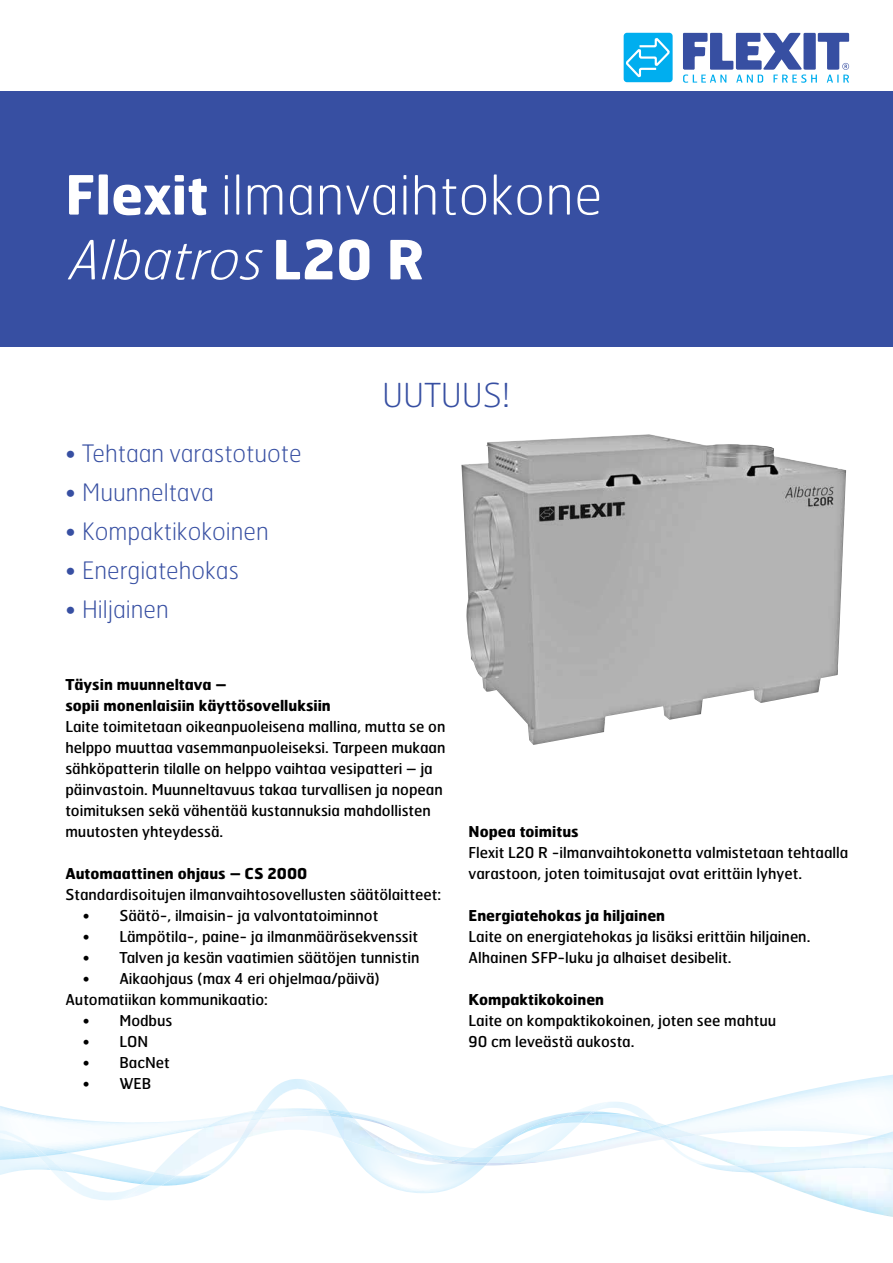
<style>
.page{position:relative;width:893px;height:1263px;background:#fff}
.page>*{position:absolute;margin:0;border:0;box-sizing:border-box;transform-origin:0 0}
.t1{font:100 54px/64.8px "Hermes";letter-spacing:.005em;color:#fff}
.t2{font:100 33px "Hermes";color:#374fa2}
.t3{font:100 24px "Hermes";color:#374fa2}
.t4{font:15px/21px "Hermes";color:#000}
.t5{font:700 15px/21px "Hermes";color:#000}
.s1{font-weight:700}
.s2{font-style:italic}
</style>
<div class="page">
<img style="left:261px;top:1079px;width:45px;height:24px">
<img style="left:306px;top:1080px;width:34px;height:22px">
<img style="left:756px;top:1174px;width:137px;height:43px">
<img style="left:699px;top:1162px;width:194px;height:12px">
<img style="left:735px;top:1162px;width:158px;height:10px">
<img style="left:695px;top:1162px;width:18px;height:2px">
<img style="left:0;top:1103px;width:345px;height:27px">
<img style="left:39px;top:1156px;width:82px;height:28px">
<img style="left:23px;top:1143px;width:24px;height:14px">
<img style="left:121px;top:1108px;width:408px;height:91px">
<img style="left:144px;top:1172px;width:32px;height:13px">
<img style="left:239px;top:1128px;width:29px;height:12px">
<img style="left:280px;top:1108px;width:238px;height:57px">
<img style="left:451px;top:1161px;width:37px;height:4px">
<img style="left:204px;top:1109px;width:126px;height:19px">
<img style="left:250px;top:1110px;width:80px;height:10px">
<svg style="left:327px;top:1109px;width:15px;height:8px"></svg>
<img style="left:518px;top:1074px;width:375px;height:88px">
<img style="left:640px;top:1125px;width:253px;height:17px">
<img style="left:652px;top:1126px;width:17px;height:13px">
<img style="left:488px;top:1151px;width:59px;height:12px">
<img style="left:453px;top:1156px;width:41px;height:7px">
<img style="left:394px;top:1145px;width:51px;height:15px">
<img style="left:434px;top:1155px;width:27px;height:6px">
<div style="left:624px;top:33px;width:49px;height:49px;background:#00aeef;border-radius:3px"></div>
<svg style="left:626px;top:38px;width:44px;height:39px"></svg>
<svg style="left:683px;top:33px;width:166px;height:50px"></svg>
<img style="left:461px;top:434px;width:385px;height:311px">
<div style="left:0;top:91px;width:893px;height:256px;background:#374fa2"></div>
<h1 class="t1" style="left:65px;top:161px;width:539px"><span class="s1">Flexit</span> ilmanvaihtokone<br><span class="s2">Albatros</span> <span class="s1">L 2 0 R</span></h1>
<h3 class="t3" style="left:65px;top:438px;width:238px">• Tehtaan varastotuote</h3>
<h3 class="t3" style="left:65px;top:477px;width:150px">• Muunneltava</h3>
<h3 class="t3" style="left:65px;top:516px;width:205px">• Kompaktikokoinen</h3>
<h3 class="t3" style="left:65px;top:555px;width:175px">• Energiatehokas</h3>
<h3 class="t3" style="left:65px;top:594px;width:105px">• Hiljainen</h3>
<h2 class="t2" style="left:382px;top:375px;width:129px">UUTUUS!</h2>
<p class="t5" style="left:65px;top:673px;width:267px">Täysin muunneltava –<br>sopii monenlaisiin käyttösovelluksiin</p>
<p class="t4" style="left:65px;top:715px;width:382px">Laite toimitetaan oikeanpuoleisena mallina, mutta se on helppo muuttaa vasemmanpuoleiseksi. Tarpeen mukaan sähköpatterin tilalle on helppo vaihtaa vesipatteri – ja päinvastoin. Muunneltavuus takaa turvallisen ja nopean toimituksen sekä vähentää kustannuksia mahdollisten muutosten yhteydessä.</p>
<p class="t5" style="left:65px;top:862px;width:243px">Automaattinen ohjaus – CS 2000</p>
<p class="t4" style="left:65px;top:883px;width:377px">Standardisoitujen ilmanvaihtosovellusten säätölaitteet:</p>
<p class="t4" style="left:83px;top:904px;width:297px">• Säätö-, ilmaisin- ja valvontatoiminnot</p>
<p class="t4" style="left:83px;top:925px;width:337px">• Lämpötila-, paine- ja ilmanmääräsekvenssit</p>
<p class="t4" style="left:83px;top:946px;width:338px">• Talven ja kesän vaatimien säätöjen tunnistin</p>
<p class="t4" style="left:65px;top:967px;width:316px;text-indent:18px">• Aikaohjaus (max 4 eri ohjelmaa/päivä)<br>Automatiikan kommunikaatio:</p>
<p class="t4" style="left:83px;top:1009px;width:91px">• Modbus</p>
<p class="t4" style="left:83px;top:1030px;width:67px">• LON</p>
<p class="t4" style="left:83px;top:1051px;width:88px">• BacNet</p>
<p class="t4" style="left:83px;top:1072px;width:70px">• WEB</p>
<p class="t5" style="left:468px;top:820px;width:112px">Nopea toimitus</p>
<p class="t4" style="left:468px;top:841px;width:381px">Flexit L20 R -ilmanvaihtokonetta valmistetaan tehtaalla varastoon, joten toimitusajat ovat erittäin lyhyet.</p>
<p class="t5" style="left:468px;top:904px;width:198px">Energiatehokas ja hiljainen</p>
<p class="t4" style="left:468px;top:925px;width:343px">Laite on energiatehokas ja lisäksi erittäin hiljainen.<br>Alhainen SFP-luku ja alhaiset desibelit.</p>
<p class="t5" style="left:468px;top:988px;width:137px">Kompaktikokoinen</p>
<p class="t4" style="left:468px;top:1009px;width:309px">Laite on kompaktikokoinen, joten see mahtuu<br>90 cm leveästä aukosta.</p>
</div>
